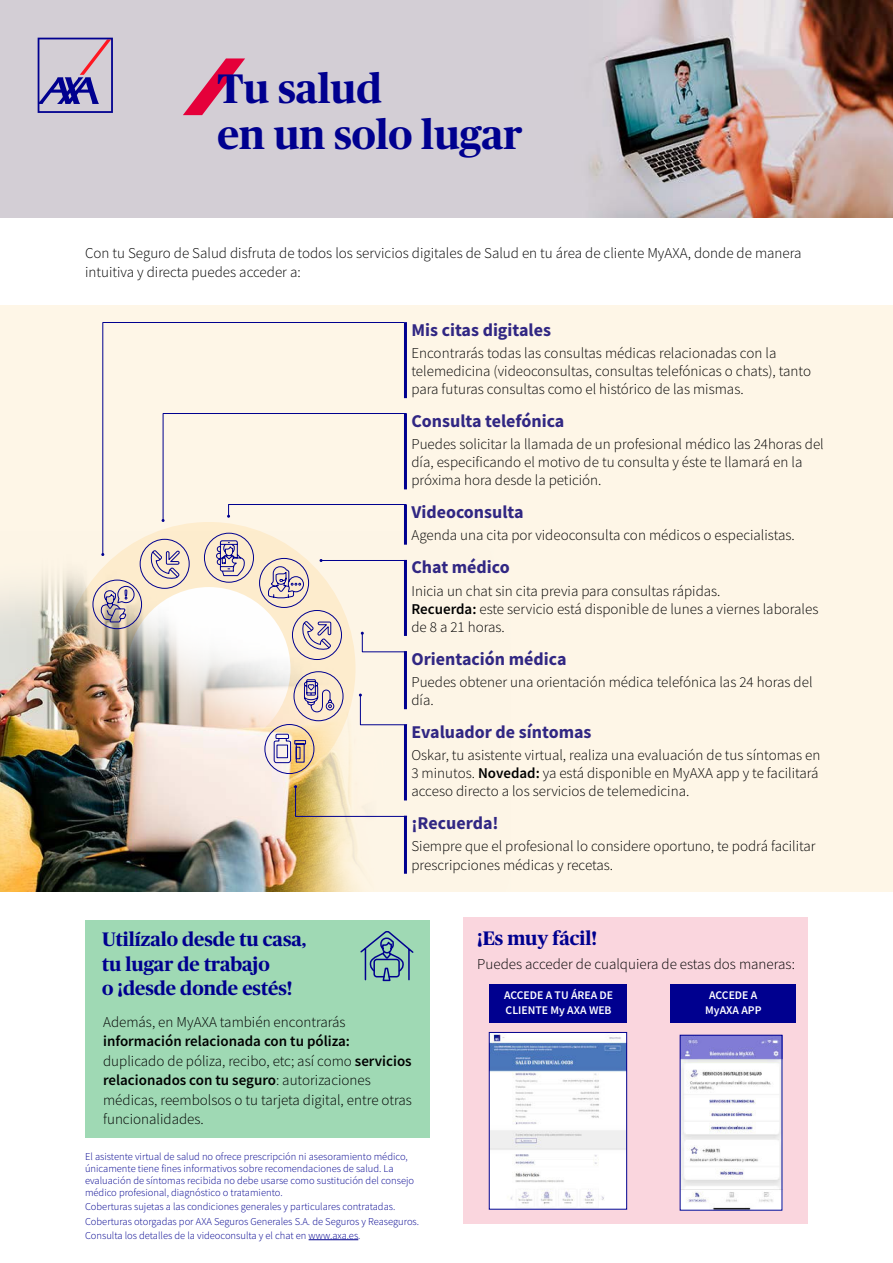
<style>
.page{position:relative;width:893px;height:1263px;background:#fff}
.page>*{position:absolute;margin:0;border:0;box-sizing:border-box;transform-origin:0 0}
.t1{font:700 41.25px/46.5px "Publico Headline";color:#00008f}
.t2{font:700 19.5px/24px "Publico Headline";color:#00008f}
.t3{font:700 18px "Source Sans Pro";color:#312783}
.t4{font:300 15px/18px "Source Sans Pro";color:#000}
.t5{font:600 11.7px/15.1px "Source Sans Pro";color:#fff}
.t6{font:300 10.5px/12px "Source Sans Pro";color:#00008f}
.s1{font-weight:600}
</style>
<div class="page">
<div style="left:463px;top:917px;width:345px;height:307px;background:#fad6de"></div>
<div style="left:85px;top:919px;width:344px;height:218px;background:#9fd9b4"></div>
<img style="left:0;top:0;width:893px;height:217px">
<svg style="left:38px;top:38px;width:75px;height:75px;background:#a59cc1"></svg>
<img style="left:491px;top:1034px;width:134px;height:173px">
<div style="left:489px;top:1032px;width:138px;height:177px;border:1px solid #00008f"></div>
<img style="left:682px;top:1037px;width:98px;height:171px">
<div style="left:490px;top:984px;width:137px;height:39px;background:#00008f"></div>
<div style="left:671px;top:984px;width:125px;height:39px;background:#00008f"></div>
<svg style="left:183px;top:58px;width:62px;height:57px;background:#d88ea5"></svg>
<hr style="left:309px;top:1239px;width:49px;height:1px;background:#00008f">
<svg style="left:359px;top:931px;width:56px;height:207px"></svg>
<div style="left:0;top:305px;width:893px;height:587px;background:#fef6e7"></div>
<img style="left:0;top:555px;width:407px;height:337px">
<svg style="left:102px;top:322px;width:303px;height:233px"></svg>
<hr style="left:321px;top:560px;width:86px;height:1px;background:#00008f">
<svg style="left:294px;top:785px;width:114px;height:32px"></svg>
<hr style="left:404px;top:322px;width:3px;height:76px;background:#00008f">
<hr style="left:404px;top:505px;width:3px;height:40px;background:#00008f">
<hr style="left:404px;top:560px;width:3px;height:76px;background:#00008f">
<hr style="left:404px;top:651px;width:3px;height:58px;background:#00008f">
<hr style="left:404px;top:724px;width:3px;height:76px;background:#00008f">
<hr style="left:404px;top:816px;width:3px;height:58px;background:#00008f">
<div style="left:259px;top:558px;width:50px;height:50px;border:1px solid #00008f;border-radius:50%"></div>
<svg style="left:268px;top:566px;width:36px;height:33px"></svg>
<div style="left:292px;top:610px;width:50px;height:50px;border:1px solid #00008f;border-radius:50%"></div>
<svg style="left:302px;top:620px;width:30px;height:30px"></svg>
<div style="left:140px;top:539px;width:50px;height:50px;border:1px solid #00008f;border-radius:50%"></div>
<svg style="left:151px;top:549px;width:29px;height:30px"></svg>
<div style="left:264px;top:724px;width:50px;height:50px;border:1px solid #00008f;border-radius:50%"></div>
<svg style="left:273px;top:733px;width:33px;height:30px"></svg>
<svg style="left:216px;top:540px;width:30px;height:36px"></svg>
<div style="left:204px;top:533px;width:50px;height:50px;border:1px solid #00008f;border-radius:50%"></div>
<div style="left:294px;top:671px;width:49px;height:50px;border:1px solid #00008f;border-radius:50%"></div>
<svg style="left:303px;top:679px;width:32px;height:34px"></svg>
<svg style="left:162px;top:413px;width:245px;height:109px"></svg>
<svg style="left:359px;top:693px;width:49px;height:32px"></svg>
<svg style="left:361px;top:632px;width:46px;height:21px"></svg>
<div style="left:92px;top:580px;width:50px;height:49px;border:1px solid #00008f;border-radius:50%"></div>
<svg style="left:100px;top:585px;width:35px;height:38px"></svg>
<h1 class="t1" style="left:217px;top:68px;width:306px">Tu salud<br>en un solo lugar</h1>
<p class="t4" style="left:85px;top:244px;width:718px;line-height:19.5px">Con tu Seguro de Salud disfruta de todos los servicios digitales de Salud en tu área de cliente MyAXA, donde de manera intuitiva y directa puedes acceder a:</p>
<p class="t3" style="left:411px;top:321px;width:141px">Mis citas digitales</p>
<p class="t4" style="left:411px;top:345px;width:401px">Encontrarás todas las consultas médicas relacionadas con la telemedicina (videoconsultas, consultas telefónicas o chats), tanto para futuras consultas como el histórico de las mismas.</p>
<p class="t3" style="left:411px;top:412px;width:154px">Consulta telefónica</p>
<p class="t4" style="left:411px;top:436px;width:414px">Puedes solicitar la llamada de un profesional médico las 24horas del día, especificando el motivo de tu consulta y éste te llamará en la próxima hora desde la petición.</p>
<p class="t3" style="left:411px;top:503px;width:114px">Videoconsulta</p>
<p class="t4" style="left:411px;top:527px;width:385px">Agenda una cita por videoconsulta con médicos o especialistas.</p>
<p class="t3" style="left:411px;top:558px;width:100px">Chat médico</p>
<p class="t4" style="left:411px;top:583px;width:409px">Inicia un chat sin cita previa para consultas rápidas.<br><span class="s1">Recuerda:</span> este servicio está disponible de lunes a viernes laborales de 8 a 21 horas.</p>
<p class="t3" style="left:411px;top:650px;width:157px">Orientación médica</p>
<p class="t4" style="left:411px;top:674px;width:403px">Puedes obtener una orientación médica telefónica las 24 horas del día.</p>
<p class="t3" style="left:411px;top:723px;width:182px">Evaluador de síntomas</p>
<p class="t4" style="left:411px;top:747px;width:411px">Oskar, tu asistente virtual, realiza una evaluación de tus síntomas en<br>3 minutos. <span class="s1">Novedad:</span> ya está disponible en MyAXA app y te facilitará acceso directo a los servicios de telemedicina.</p>
<p class="t3" style="left:411px;top:814px;width:89px">¡Recuerda!</p>
<p class="t4" style="left:411px;top:838px;width:406px">Siempre que el profesional lo considere oportuno, te podrá facilitar prescripciones médicas y recetas.</p>
<h2 class="t2" style="left:102px;top:929px;width:206px">Utilízalo desde tu casa, tu lugar de trabajo<br>o ¡desde donde estés!</h2>
<p class="t4" style="left:103px;top:1013px;width:244px">Además, en MyAXA también encontrarás</p>
<p class="t4" style="left:103px;top:1032px;width:310px;line-height:19.5px"><span class="s1">información relacionada con tu póliza: </span>duplicado de póliza, recibo, etc; así como <span class="s1">servicios relacionados con tu seguro</span>: autorizaciones médicas, reembolsos o tu tarjeta digital, entre otras funcionalidades.</p>
<p class="t6" style="left:85px;top:1151px;width:331px">El asistente virtual de salud no ofrece prescripción ni asesoramiento médico, únicamente tiene fines informativos sobre recomendaciones de salud. La evaluación de síntomas recibida no debe usarse como sustitución del consejo médico profesional, diagnóstico o tratamiento.</p>
<p class="t6" style="left:85px;top:1200px;width:336px;line-height:14.1px">Coberturas sujetas a las condiciones generales y particulares contratadas.<br>Coberturas otorgadas por AXA Seguros Generales S.A. de Seguros y Reaseguros.<br>Consulta los detalles de la videoconsulta y el chat en www.axa.es.</p>
<h2 class="t2" style="left:477px;top:927px;width:121px">¡Es muy fácil!</h2>
<p class="t4" style="left:477px;top:956px;width:319px">Puedes acceder de cualquiera de estas dos maneras:</p>
<p class="t5" style="left:504px;top:987px;width:111px">ACCEDE A TU ÁREA DE<br>CLIENTE My AXA WEB</p>
<p class="t5" style="left:705px;top:987px;width:58px;text-align:center">ACCEDE A<br>MyAXA APP</p>
</div>
